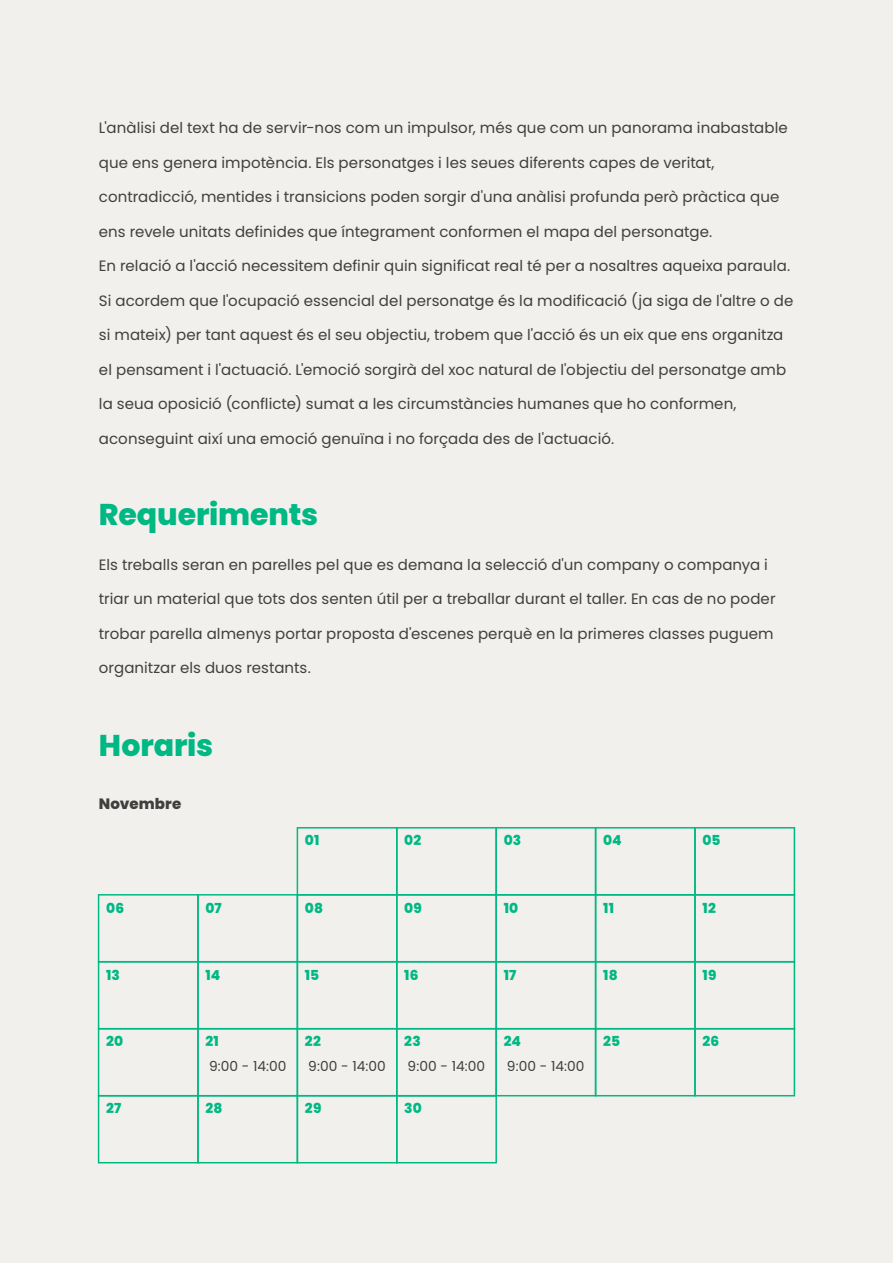
<style>
.page{position:relative;width:893px;height:1263px;background:#f2f0ed}
.page>*{position:absolute;margin:0;border:0;box-sizing:border-box;transform-origin:0 0}
.t1{font:800 30px "Poppins Latin";letter-spacing:-.005em;color:#00b883}
.t2{font:15px "Poppins Latin";letter-spacing:.005em;color:#3f3f3f}
.t3{font:800 15px "Poppins Latin";letter-spacing:.01em;color:#3f3f3f}
.t4{font:800 13.8px "Poppins Latin";letter-spacing:.015em;color:#00b883}
.t5{font:13.8px "Poppins Latin";letter-spacing:.015em;color:#3f3f3f}
</style>
<div class="page">
<svg style="left:98px;top:827px;width:697px;height:336px"></svg>
<p class="t2" style="left:99px;top:119px;width:690px">L'anàlisi del text ha de servir-nos com un impulsor, més que com un panorama inabastable</p>
<p class="t2" style="left:99px;top:153px;width:617px">que ens genera impotència. Els personatges i les seues diferents capes de veritat,</p>
<p class="t2" style="left:99px;top:188px;width:682px">contradicció, mentides i transicions poden sorgir d'una anàlisi profunda però pràctica que</p>
<p class="t2" style="left:99px;top:222px;width:615px">ens revele unitats definides que íntegrament conformen el mapa del personatge.</p>
<p class="t2" style="left:99px;top:257px;width:693px">En relació a l'acció necessitem definir quin significat real té per a nosaltres aqueixa paraula.</p>
<p class="t2" style="left:99px;top:291px;width:696px">Si acordem que l'ocupació essencial del personatge és la modificació (ja siga de l'altre o de</p>
<p class="t2" style="left:99px;top:326px;width:686px">si mateix) per tant aquest és el seu objectiu, trobem que l'acció és un eix que ens organitza</p>
<p class="t2" style="left:99px;top:360px;width:689px">el pensament i l'actuació. L'emoció sorgirà del xoc natural de l'objectiu del personatge amb</p>
<p class="t2" style="left:99px;top:395px;width:639px">la seua oposició (conflicte) sumat a les circumstàncies humanes que ho conformen,</p>
<p class="t2" style="left:99px;top:429px;width:517px">aconseguint així una emoció genuïna i no forçada des de l'actuació.</p>
<h1 class="t1" style="left:99px;top:494px;width:221px">Requeriments</h1>
<p class="t2" style="left:99px;top:555px;width:671px">Els treballs seran en parelles pel que es demana la selecció d'un company o companya i</p>
<p class="t2" style="left:99px;top:590px;width:678px">triar un material que tots dos senten útil per a treballar durant el taller. En cas de no poder</p>
<p class="t2" style="left:99px;top:624px;width:676px">trobar parella almenys portar proposta d'escenes perquè en la primeres classes puguem</p>
<p class="t2" style="left:99px;top:659px;width:213px">organitzar els duos restants.</p>
<h1 class="t1" style="left:99px;top:725px;width:116px">Horaris</h1>
<p class="t3" style="left:99px;top:793px;width:84px">Novembre</p>
<p class="t4" style="left:305px;top:831px;width:16px">01</p>
<p class="t4" style="left:404px;top:831px;width:19px">02</p>
<p class="t4" style="left:504px;top:831px;width:19px">03</p>
<p class="t4" style="left:603px;top:831px;width:20px">04</p>
<p class="t4" style="left:702px;top:831px;width:20px">05</p>
<p class="t4" style="left:106px;top:898px;width:20px">06</p>
<p class="t4" style="left:205px;top:898px;width:18px">07</p>
<p class="t4" style="left:305px;top:898px;width:20px">08</p>
<p class="t4" style="left:404px;top:898px;width:19px">09</p>
<p class="t4" style="left:504px;top:898px;width:16px">10</p>
<p class="t4" style="left:603px;top:898px;width:12px">11</p>
<p class="t4" style="left:702px;top:898px;width:15px">12</p>
<p class="t4" style="left:106px;top:965px;width:15px">13</p>
<p class="t4" style="left:206px;top:965px;width:16px">14</p>
<p class="t4" style="left:305px;top:965px;width:16px">15</p>
<p class="t4" style="left:404px;top:965px;width:16px">16</p>
<p class="t4" style="left:504px;top:965px;width:14px">17</p>
<p class="t4" style="left:603px;top:965px;width:16px">18</p>
<p class="t4" style="left:702px;top:965px;width:15px">19</p>
<p class="t4" style="left:106px;top:1032px;width:19px">20</p>
<p class="t4" style="left:205px;top:1032px;width:15px">21</p>
<p class="t4" style="left:305px;top:1032px;width:18px">22</p>
<p class="t4" style="left:404px;top:1032px;width:18px">23</p>
<p class="t4" style="left:504px;top:1032px;width:19px">24</p>
<p class="t4" style="left:603px;top:1032px;width:18px">25</p>
<p class="t4" style="left:702px;top:1032px;width:18px">26</p>
<p class="t5" style="left:209px;top:1058px;width:79px">9:00 - 14:00</p>
<p class="t5" style="left:308px;top:1058px;width:79px">9:00 - 14:00</p>
<p class="t5" style="left:408px;top:1058px;width:79px">9:00 - 14:00</p>
<p class="t5" style="left:507px;top:1058px;width:79px">9:00 - 14:00</p>
<p class="t4" style="left:106px;top:1099px;width:17px">27</p>
<p class="t4" style="left:205px;top:1099px;width:19px">28</p>
<p class="t4" style="left:305px;top:1099px;width:18px">29</p>
<p class="t4" style="left:404px;top:1099px;width:19px">30</p>
</div>
